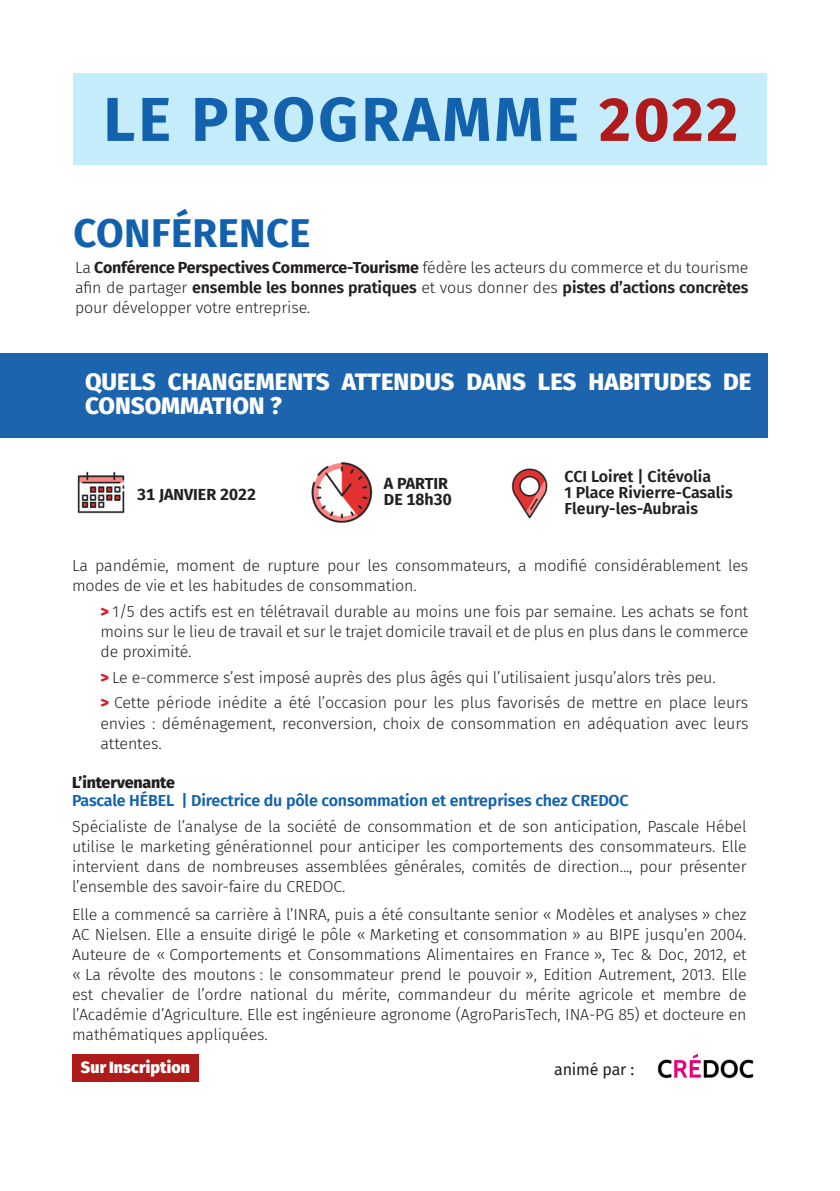
<style>
.page{position:relative;width:840px;height:1191px;background:#fff}
.page>*{position:absolute;margin:0;border:0;box-sizing:border-box;transform-origin:0 0}
.t1{font:700 62px "Fira Sans";letter-spacing:.05em;color:#1262ae}
.t2{font:700 40px "Fira Sans";letter-spacing:.01em;color:#1161af}
.t3{font:800 24px/24px "Fira Sans";color:#fff}
.t4{font:300 16px/20px "Fira Sans";letter-spacing:-.01em;color:#231f20;text-align:justify}
.t5{font:600 16px "Fira Sans";letter-spacing:-.01em;color:#1262ae}
.t6{font:600 16px/16px "Fira Sans";color:#231f20}
.t7{font:700 16px/16px "Fira Sans";color:#231f20}
.t8{font:800 16px "Fira Sans";letter-spacing:-.01em;color:#231f20}
.chapô{font:900 16px "Fira Sans";letter-spacing:.01em;color:#fff}
.t9{font:16px "Fira Sans";letter-spacing:-.01em;color:#231f20}
.s1{color:#af1b1b}
.s2{font-weight:700}
.s3{font-weight:600}
.s4{font-weight:900;color:#d1232a}
</style>
<div class="page">
<div style="left:73px;top:73px;width:693px;height:92px;background:#c5ecfb"></div>
<div style="left:0;top:353px;width:767px;height:84px;background:#1c64ad"></div>
<img style="left:77px;top:471px;width:48px;height:43px">
<img style="left:511px;top:468px;width:37px;height:51px">
<img style="left:311px;top:462px;width:62px;height:61px">
<img style="left:657px;top:1053px;width:97px;height:26px">
<div style="left:72px;top:1054px;width:126px;height:28px;background:#af1b1b"></div>
<p class="t1" style="left:103px;top:67px;width:636px">LE PROGRAMME <span class="s1">2022</span></p>
<p class="t2" style="left:74px;top:199px;width:238px">CONFÉRENCE</p>
<p class="t4" style="left:75px;top:258px;width:674px">La <span class="s2">Conférence Perspectives Commerce-Tourisme</span> fédère les acteurs du commerce et du tourisme afin de partager <span class="s3">ensemble les bonnes pratiques</span> et vous donner des <span class="s3">pistes d’actions concrètes </span>pour développer votre entreprise.</p>
<p class="t3" style="left:85px;top:367px;width:667px">QUELS CHANGEMENTS ATTENDUS DANS LES HABITUDES DE<br>CONSOMMATION ?</p>
<p class="t7" style="left:137px;top:485px;width:120px">31 JANVIER 2022</p>
<p class="t7" style="left:383px;top:474px;width:69px">A PARTIR<br>DE 18h30</p>
<p class="t6" style="left:564px;top:467px;width:148px">CCI Loiret | Citévolia</p>
<p class="t6" style="left:564px;top:483px;width:169px">1 Place Rivierre-Casalis<br>Fleury-les-Aubrais</p>
<p class="t4" style="left:72px;top:556px;width:677px">La pandémie, moment de rupture pour les consommateurs, a modifié considérablement les modes de vie et les habitudes de consommation.</p>
<p class="t4" style="left:100px;top:601px;width:649px"><span class="s4">&gt;</span> 1/5 des actifs est en télétravail durable au moins une fois par semaine. Les achats se font moins sur le lieu de travail et sur le trajet domicile travail et de plus en plus dans le commerce de proximité.</p>
<p class="t4" style="left:100px;top:667px;width:616px"><span class="s4">&gt;</span> Le e-commerce s’est imposé auprès des plus âgés qui l’utilisaient jusqu’alors très peu.</p>
<p class="t4" style="left:100px;top:693px;width:649px"><span class="s4">&gt;</span> Cette période inédite a été l’occasion pour les plus favorisés de mettre en place leurs envies : déménagement, reconversion, choix de consommation en adéquation avec leurs attentes.</p>
<p class="t8" style="left:72px;top:768px;width:104px">L’intervenante</p>
<p class="t5" style="left:72px;top:787px;width:557px">Pascale HÉBEL | Directrice du pôle consommation et entreprises chez CREDOC</p>
<p class="t4" style="left:72px;top:816px;width:675px">Spécialiste de l’analyse de la société de consommation et de son anticipation, Pascale Hébel utilise le marketing générationnel pour anticiper les comportements des consommateurs. Elle intervient dans de nombreuses assemblées générales, comités de direction..., pour présenter l’ensemble des savoir-faire du CREDOC.</p>
<p class="t4" style="left:72px;top:904px;width:675px">Elle a commencé sa carrière à l’INRA, puis a été consultante senior « Modèles et analyses » chez AC Nielsen. Elle a ensuite dirigé le pôle « Marketing et consommation » au BIPE jusqu’en 2004.<br>Auteure de « Comportements et Consommations Alimentaires en France », Tec &amp; Doc, 2012, et « La révolte des moutons : le consommateur prend le pouvoir », Edition Autrement, 2013. Elle est chevalier de l’ordre national du mérite, commandeur du mérite agricole et membre de l’Académie d’Agriculture. Elle est ingénieure agronome (AgroParisTech, INA-PG 85) et docteure en mathématiques appliquées.</p>
<p class="chapô" style="left:81px;top:1053px;width:110px">Sur Inscription</p>
<p class="t9" style="left:554px;top:1057px;width:81px">animé par :</p>
</div>
